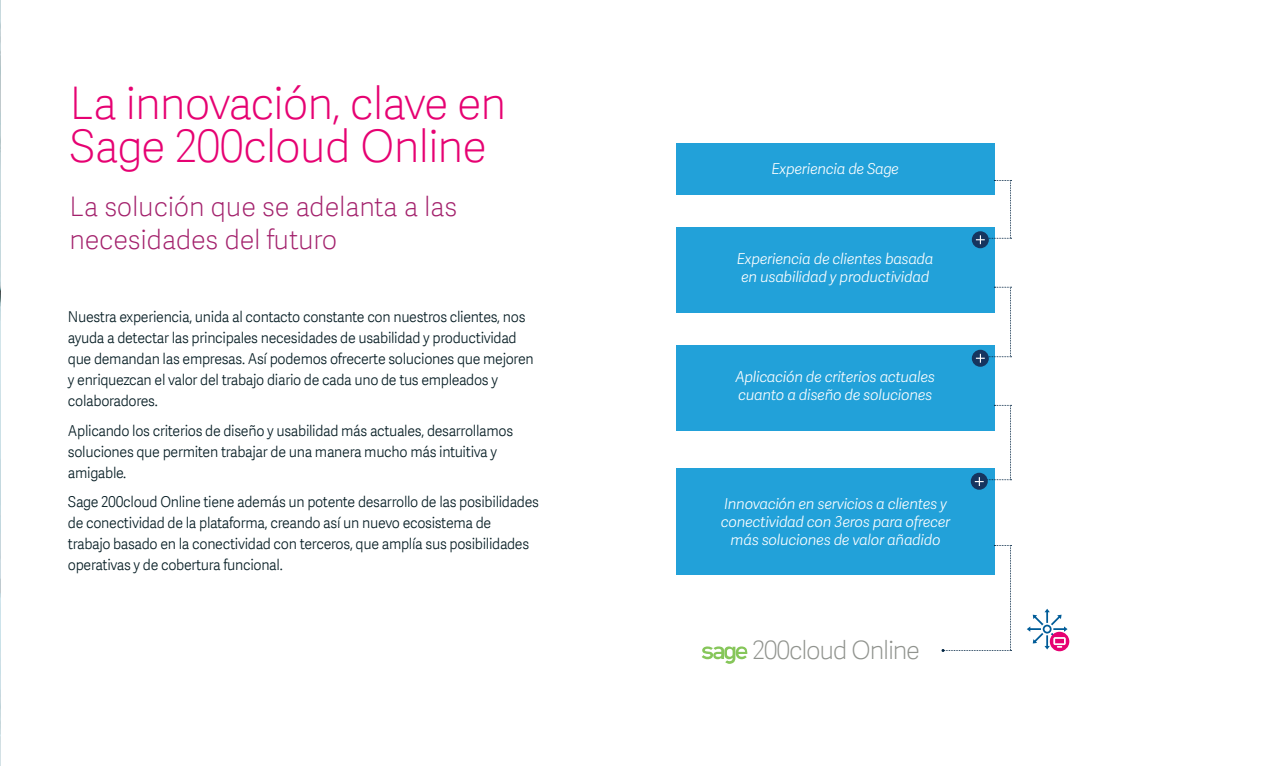
<style>
.page{position:relative;width:1263px;height:766px;background:#fff}
.page>*{position:absolute;margin:0;border:0;box-sizing:border-box;transform-origin:0 0}
.t1{font:45px/43px "Adelle Sans SAGE Th";letter-spacing:-.025em;color:#e60272}
.t2{font:27px/33px "Adelle Sans SAGE Th";letter-spacing:-.01em;color:#a3216c}
.t3{font:25.5px "Adelle Sans SAGE Th";letter-spacing:-.05em;color:#90938e}
.t4{font:15px/21px "Adelle Sans SAGE Lt";letter-spacing:-.02em;color:#051c23;scale:.94 1}
.t5{font:italic 15px/18px "Adelle Sans SAGE Lt";letter-spacing:-.02em;color:#fff}
</style>
<div class="page">
<img style="left:0;top:0;width:1px;height:765px">
<div style="left:676px;top:144px;width:319px;height:51px;background:#22a1d9"></div>
<div style="left:676px;top:227px;width:319px;height:85px;background:#22a1d9"></div>
<div style="left:676px;top:345px;width:319px;height:85px;background:#22a1d9"></div>
<div style="left:676px;top:468px;width:319px;height:106px;background:#22a1d9"></div>
<svg style="left:941px;top:545px;width:70px;height:106px"></svg>
<div style="left:972px;top:231px;width:17px;height:17px;background:#16355f;border-radius:50%"></div>
<svg style="left:976px;top:180px;width:35px;height:64px"></svg>
<div style="left:972px;top:349px;width:17px;height:17px;background:#16355f;border-radius:50%"></div>
<svg style="left:976px;top:287px;width:35px;height:75px"></svg>
<div style="left:971px;top:472px;width:17px;height:17px;background:#16355f;border-radius:50%"></div>
<svg style="left:975px;top:405px;width:36px;height:81px"></svg>
<svg style="left:702px;top:646px;width:46px;height:17px"></svg>
<div style="left:1050px;top:631px;width:19px;height:20px;background:#e60272;border-radius:50%"></div>
<svg style="left:1027px;top:608px;width:40px;height:41px"></svg>
<h1 class="t1" style="left:70px;top:80px;width:438px">La innovación, clave en<br>Sage 200cloud Online</h1>
<h2 class="t2" style="left:70px;top:189px;width:389px">La solución que se adelanta a las necesidades del futuro</h2>
<p class="t4" style="left:68px;top:305px;width:497px">Nuestra experiencia, unida al contacto constante con nuestros clientes, nos ayuda a detectar las principales necesidades de usabilidad y productividad que demandan las empresas. Así podemos ofrecerte soluciones que mejoren y enriquezcan el valor del trabajo diario de cada uno de tus empleados y colaboradores.</p>
<p class="t4" style="left:68px;top:419px;width:475px">Aplicando los criterios de diseño y usabilidad más actuales, desarrollamos soluciones que permiten trabajar de una manera mucho más intuitiva y amigable.</p>
<p class="t4" style="left:68px;top:490px;width:503px">Sage 200cloud Online tiene además un potente desarrollo de las posibilidades de conectividad de la plataforma, creando así un nuevo ecosistema de<br>trabajo basado en la conectividad con terceros, que amplía sus posibilidades operativas y de cobertura funcional.</p>
<p class="t5" style="left:772px;top:159px;width:129px">Experiencia de Sage</p>
<p class="t5" style="left:737px;top:249px;width:198px">Experiencia de clientes basada en usabilidad y productividad</p>
<p class="t5" style="left:735px;top:367px;width:201px">Aplicación de criterios actuales cuanto a diseño de soluciones</p>
<p class="t5" style="left:721px;top:494px;width:231px;text-align:center">Innovación en servicios a clientes y conectividad con 3eros para ofrecer más soluciones de valor añadido</p>
<h3 class="t3" style="left:752px;top:632px;width:169px">200cloud Online</h3>
</div>
